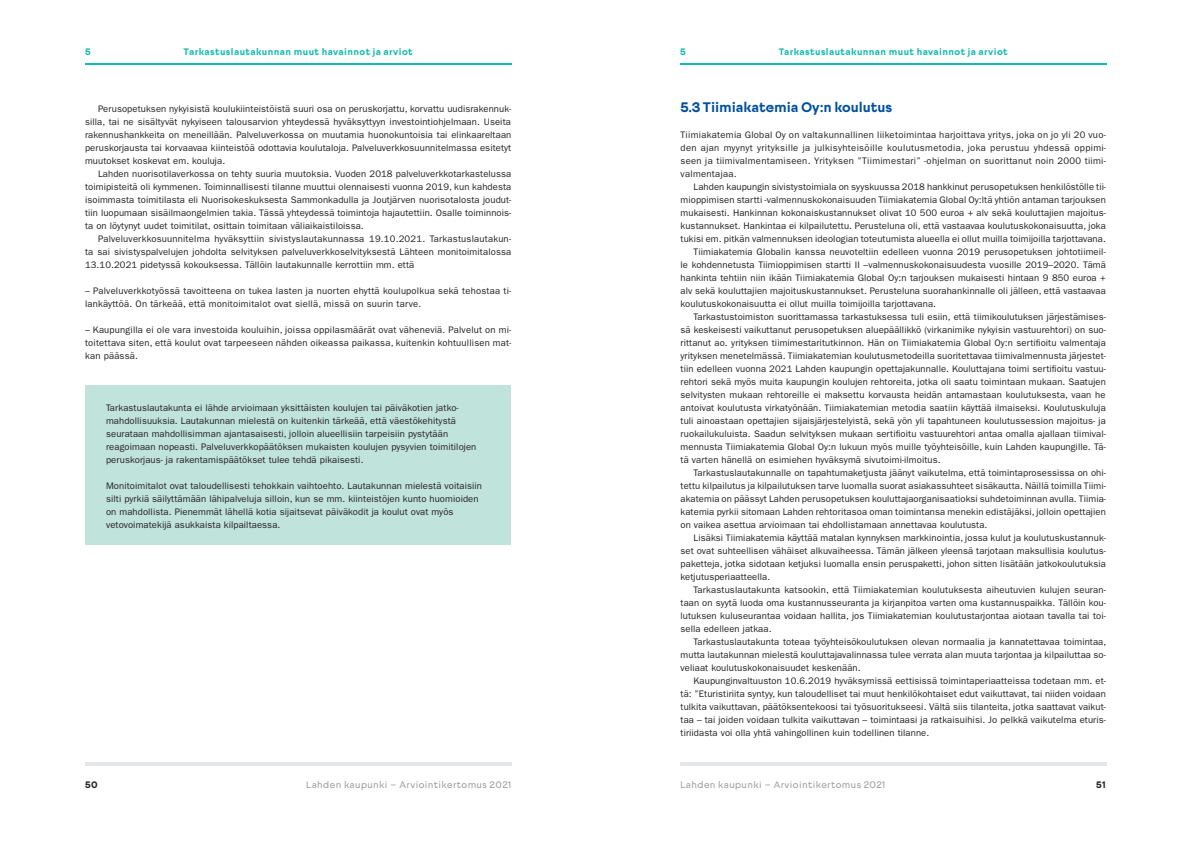
<style>
.page{position:relative;width:1191px;height:842px;background:#fff}
.page>*{position:absolute;margin:0;border:0;box-sizing:border-box;transform-origin:0 0}
.UUSI_X_X_otsikko{font:700 14px "Lahti Sans";letter-spacing:-.005em;color:#01509f}
.UUSI_leipis_sis{font:9.5px/13px "ITC Franklin Gothic Std";letter-spacing:.01em;color:#231f20;text-align:justify}
.UUSI_leipis__laatikk{font:9.5px/13px "ITC Franklin Gothic Std";letter-spacing:.01em;color:#231f20}
.UUSI_leipis{font:9.5px/13px "ITC Franklin Gothic Std";letter-spacing:.02em;color:#231f20;text-align:justify}
.t1{font:700 9.5px "Lahti Sans";letter-spacing:.04em;color:#10baaf}
.t2{font:9.5px "Lahti Sans";letter-spacing:.04em;color:#939598}
.t3{font:700 9.5px "Lahti Sans";color:#231f20}
</style>
<div class="page">
<hr style="left:85px;top:762px;width:426px;height:3px;background:#e6e7e9">
<hr style="left:85px;top:63px;width:426px;height:2px;background:#10baaf">
<hr style="left:680px;top:63px;width:426px;height:2px;background:#10baaf">
<hr style="left:680px;top:762px;width:426px;height:3px;background:#e6e7e9">
<div style="left:85px;top:386px;width:425px;height:159px;background:#c0e3dc"></div>
<p class="t1" style="left:184px;top:46px;width:231px">Tarkastuslautakunnan muut havainnot ja arviot</p>
<p class="t1" style="left:778px;top:46px;width:231px">Tarkastuslautakunnan muut havainnot ja arviot</p>
<p class="t1" style="left:85px;top:46px;width:7px">5</p>
<p class="t1" style="left:680px;top:46px;width:7px">5</p>
<p class="UUSI_leipis_sis" style="left:85px;top:103px;width:428px;text-indent:13px">Perusopetuksen nykyisistä koulukiinteistöistä suuri osa on peruskorjattu, korvattu uudisrakennuk&shy;silla, tai ne sisältyvät nykyiseen talousarvion yhteydessä hyväksyttyyn investointiohjelmaan. Useita rakennushankkeita on meneillään. Palveluverkossa on muutamia huonokuntoisia tai elinkaareltaan peruskorjausta tai korvaavaa kiinteistöä odottavia koulutaloja. Palveluverkkosuunnitelmassa esitetyt muutokset koskevat em. kouluja.</p>
<p class="UUSI_leipis_sis" style="left:85px;top:168px;width:428px;text-indent:13px">Lahden nuorisotilaverkossa on tehty suuria muutoksia. Vuoden 2018 palveluverkkotarkastelussa toimipisteitä oli kymmenen. Toiminnallisesti tilanne muuttui olennaisesti vuonna 2019, kun kahdesta isoimmasta toimitilasta eli Nuorisokeskuksesta Sammonkadulla ja Joutjärven nuorisotalosta joudut&shy;tiin luopumaan sisäilmaongelmien takia. Tässä yhteydessä toimintoja hajautettiin. Osalle toiminnois&shy;ta on löytynyt uudet toimitilat, osittain toimitaan väliaikaistiloissa.</p>
<p class="UUSI_leipis_sis" style="left:85px;top:233px;width:428px;text-indent:13px">Palveluverkkosuunnitelma hyväksyttiin sivistyslautakunnassa 19.10.2021. Tarkastuslautakun&shy;ta sai sivistyspalvelujen johdolta selvityksen palveluverkkoselvityksestä Lähteen monitoimitalossa 13.10.2021 pidetyssä kokouksessa. Tällöin lautakunnalle kerrottiin mm. että</p>
<p class="UUSI_leipis" style="left:85px;top:285px;width:428px">– Palveluverkkotyössä tavoitteena on tukea lasten ja nuorten ehyttä koulupolkua sekä tehostaa ti&shy;lankäyttöä. On tärkeää, että monitoimitalot ovat siellä, missä on suurin tarve.</p>
<p class="UUSI_leipis" style="left:85px;top:324px;width:428px">– Kaupungilla ei ole vara investoida kouluihin, joissa oppilasmäärät ovat väheneviä. Palvelut on mi&shy;toitettava siten, että koulut ovat tarpeeseen nähden oikeassa paikassa, kuitenkin kohtuullisen mat&shy;kan päässä.</p>
<p class="UUSI_leipis__laatikk" style="left:106px;top:402px;width:372px">Tarkastuslautakunta ei lähde arvioimaan yksittäisten koulujen tai päiväkotien jatko&shy;mahdollisuuksia. Lautakunnan mielestä on kuitenkin tärkeää, että väestökehitystä seurataan mahdollisimman ajantasaisesti, jolloin alueellisiin tarpeisiin pystytään reagoimaan nopeasti. Palveluverkkopäätöksen mukaisten koulujen pysyvien toimitilojen peruskorjaus- ja rakentamispäätökset tulee tehdä pikaisesti.</p>
<p class="UUSI_leipis__laatikk" style="left:106px;top:480px;width:377px">Monitoimitalot ovat taloudellisesti tehokkain vaihtoehto. Lautakunnan mielestä voitaisiin silti pyrkiä säilyttämään lähipalveluja silloin, kun se mm. kiinteistöjen kunto huomioiden on mahdollista. Pienemmät lähellä kotia sijaitsevat päiväkodit ja koulut ovat myös vetovoimatekijä asukkaista kilpailtaessa.</p>
<p class="UUSI_X_X_otsikko" style="left:680px;top:99px;width:213px">5.3 Tiimiakatemia Oy:n koulutus</p>
<p class="UUSI_leipis" style="left:680px;top:129px;width:427px">Tiimiakatemia Global Oy on valtakunnallinen liiketoimintaa harjoittava yritys, joka on jo yli 20 vuo&shy;den ajan myynyt yrityksille ja julkisyhteisöille koulutusmetodia, joka perustuu yhdessä oppimi&shy;seen ja tiimivalmentamiseen. Yrityksen ”Tiimimestari” -ohjelman on suorittanut noin 2000 tiimi&shy;valmentajaa.</p>
<p class="UUSI_leipis_sis" style="left:680px;top:181px;width:427px;text-indent:13px">Lahden kaupungin sivistystoimiala on syyskuussa 2018 hankkinut perusopetuksen henkilöstölle tii&shy;mioppimisen startti -valmennuskokonaisuuden Tiimiakatemia Global Oy:ltä yhtiön antaman tarjouksen mukaisesti. Hankinnan kokonaiskustannukset olivat 10 500 euroa + alv sekä kouluttajien majoitus&shy;kustannukset. Hankintaa ei kilpailutettu. Perusteluna oli, että vastaavaa koulutuskokonaisuutta, joka tukisi em. pitkän valmennuksen ideologian toteutumista alueella ei ollut muilla toimijoilla tarjottavana.</p>
<p class="UUSI_leipis_sis" style="left:680px;top:246px;width:427px;text-indent:13px">Tiimiakatemia Globalin kanssa neuvoteltiin edelleen vuonna 2019 perusopetuksen johtotiimeil&shy;le kohdennetusta Tiimioppimisen startti II –valmennuskokonaisuudesta vuosille 2019–2020. Tämä hankinta tehtiin niin ikään Tiimiakatemia Global Oy:n tarjouksen mukaisesti hintaan 9 850 euroa + alv sekä kouluttajien majoituskustannukset. Perusteluna suorahankinnalle oli jälleen, että vastaavaa koulutuskokonaisuutta ei ollut muilla toimijoilla tarjottavana.</p>
<p class="UUSI_leipis_sis" style="left:680px;top:311px;width:427px;text-indent:13px">Tarkastustoimiston suorittamassa tarkastuksessa tuli esiin, että tiimikoulutuksen järjestämises&shy;sä keskeisesti vaikuttanut perusopetuksen aluepäällikkö (virkanimike nykyisin vastuurehtori) on suo&shy;rittanut ao. yrityksen tiimimestaritutkinnon. Hän on Tiimiakatemia Global Oy:n sertifioitu valmentaja yrityksen menetelmässä. Tiimiakatemian koulutusmetodeilla suoritettavaa tiimivalmennusta järjestet&shy;tiin edelleen vuonna 2021 Lahden kaupungin opettajakunnalle. Kouluttajana toimi sertifioitu vastuu&shy;rehtori sekä myös muita kaupungin koulujen rehtoreita, jotka oli saatu toimintaan mukaan. Saatujen selvitysten mukaan rehtoreille ei maksettu korvausta heidän antamastaan koulutuksesta, vaan he antoivat koulutusta virkatyönään. Tiimiakatemian metodia saatiin käyttää ilmaiseksi. Koulutuskuluja tuli ainoastaan opettajien sijaisjärjestelyistä, sekä yön yli tapahtuneen koulutussession majoitus- ja ruokailukuluista. Saadun selvityksen mukaan sertifioitu vastuurehtori antaa omalla ajallaan tiimival&shy;mennusta Tiimiakatemia Global Oy:n lukuun myös muille työyhteisöille, kuin Lahden kaupungille. Tä&shy;tä varten hänellä on esimiehen hyväksymä sivutoimi-ilmoitus.</p>
<p class="UUSI_leipis_sis" style="left:680px;top:467px;width:427px;text-indent:13px">Tarkastuslautakunnalle on tapahtumaketjusta jäänyt vaikutelma, että toimintaprosessissa on ohi&shy;tettu kilpailutus ja kilpailutuksen tarve luomalla suorat asiakassuhteet sisäkautta. Näillä toimilla Tiimi&shy;akatemia on päässyt Lahden perusopetuksen kouluttajaorganisaatioksi suhdetoiminnan avulla. Tiimia&shy;katemia pyrkii sitomaan Lahden rehtoritasoa oman toimintansa menekin edistäjäksi, jolloin opettajien on vaikea asettua arvioimaan tai ehdollistamaan annettavaa koulutusta.</p>
<p class="UUSI_leipis_sis" style="left:680px;top:532px;width:427px;text-indent:13px">Lisäksi Tiimiakatemia käyttää matalan kynnyksen markkinointia, jossa kulut ja koulutuskustannuk&shy;set ovat suhteellisen vähäiset alkuvaiheessa. Tämän jälkeen yleensä tarjotaan maksullisia koulutus&shy;paketteja, jotka sidotaan ketjuksi luomalla ensin peruspaketti, johon sitten lisätään jatkokoulutuksia ketjutusperiaatteella.</p>
<p class="UUSI_leipis_sis" style="left:680px;top:584px;width:427px;text-indent:13px">Tarkastuslautakunta katsookin, että Tiimiakatemian koulutuksesta aiheutuvien kulujen seuran&shy;taan on syytä luoda oma kustannusseuranta ja kirjanpitoa varten oma kustannuspaikka. Tällöin kou&shy;lutuksen kuluseurantaa voidaan hallita, jos Tiimiakatemian koulutustarjontaa aiotaan tavalla tai toi&shy;sella edelleen jatkaa.</p>
<p class="UUSI_leipis_sis" style="left:680px;top:636px;width:427px;text-indent:13px">Tarkastuslautakunta toteaa työyhteisökoulutuksen olevan normaalia ja kannatettavaa toimintaa, mutta lautakunnan mielestä kouluttajavalinnassa tulee verrata alan muuta tarjontaa ja kilpailuttaa so&shy;veliaat koulutuskokonaisuudet keskenään.</p>
<p class="UUSI_leipis_sis" style="left:680px;top:675px;width:427px;text-indent:13px">Kaupunginvaltuuston 10.6.2019 hyväksymissä eettisissä toimintaperiaatteissa todetaan mm. et&shy;tä: ”Eturistiriita syntyy, kun taloudelliset tai muut henkilökohtaiset edut vaikuttavat, tai niiden voidaan tulkita vaikuttavan, päätöksentekoosi tai työsuoritukseesi. Vältä siis tilanteita, jotka saattavat vaikut&shy;taa – tai joiden voidaan tulkita vaikuttavan – toimintaasi ja ratkaisuihisi. Jo pelkkä vaikutelma eturis&shy;tiriidasta voi olla yhtä vahingollinen kuin todellinen tilanne.</p>
<p class="t3" style="left:85px;top:779px;width:14px">50</p>
<p class="t2" style="left:306px;top:779px;width:207px">Lahden kaupunki – Arviointikertomus 2021</p>
<p class="t2" style="left:680px;top:779px;width:207px">Lahden kaupunki – Arviointikertomus 2021</p>
<p class="t3" style="left:1096px;top:779px;width:11px">51</p>
</div>
